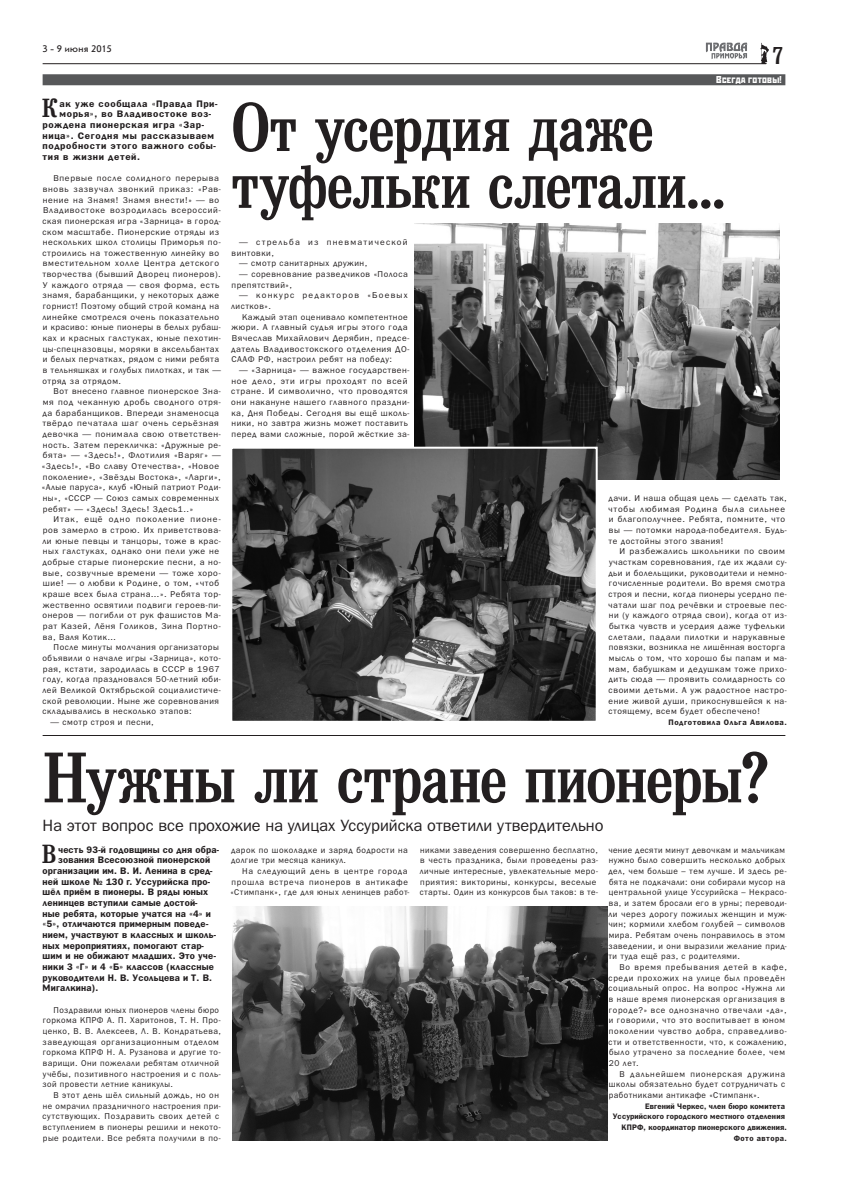
<style>
.page{position:relative;width:842px;height:1191px;background:#fff}
.page>*{position:absolute;margin:0;border:0;box-sizing:border-box;transform-origin:0 0}
.t1{font:70.2px "Bruskovaya Plain";letter-spacing:-.02em;color:#231f20}
.t2{font:67.6px/56.8px "Bruskovaya Plain";letter-spacing:-.015em;color:#231f20}
.t3{font:25.8px "Bruskovaya Plain";color:#231f20}
.t4{font:24px "Bruskovaya Plain";color:#231f20}
.t5{font:16.4px "Bloknot C";letter-spacing:-.005em;color:#231f20}
.t6{font:10px "Stenberg C";letter-spacing:.025em;color:#fff}
.t7{font:10px "Journal Sans C";letter-spacing:.025em;color:#231f20}
.t8{font:700 9.5px "Bloknot C";letter-spacing:.02em;color:#231f20}
.t9{font:700 9.5px "Bloknot C";letter-spacing:.065em;color:#231f20}
.t10{font:8.5px/10.7px "Bloknot C";letter-spacing:.06em;color:#231f20}
.t11{font:8.5px/10.7px "Bloknot C";letter-spacing:.14em;color:#231f20}
.t12{font:700 8px/10.7px "Bloknot C";letter-spacing:.015em;color:#231f20;text-align:right}
.t13{font:700 8px "Bloknot C";letter-spacing:.06em;color:#231f20}
</style>
<div class="page">
<svg style="left:706px;top:43px;width:41px;height:16px"></svg>
<svg style="left:760px;top:43px;width:9px;height:21px"></svg>
<hr style="left:43px;top:63px;width:723px;height:1px;background:#231f20">
<img style="left:414px;top:224px;width:365px;height:255px">
<img style="left:233px;top:906px;width:374px;height:234px">
<img style="left:233px;top:450px;width:362px;height:270px">
<div style="left:230px;top:447px;width:368px;height:276px;border:2px solid #fff"></div>
<hr style="left:43px;top:0;width:177px;height:1px;background:#57585a">
<div style="left:43px;top:74px;width:742px;height:11px;background:#57585a"></div>
<hr style="left:43px;top:735px;width:742px;height:1px;background:#231f20">
<p class="t7" style="left:43px;top:44px;width:71px">3 - 9 июня 2015</p>
<h3 class="t3" style="left:42px;top:93px;width:18px">К</h3>
<p class="t9" style="left:60px;top:98px;width:159px">ак уже сообщала «Правда При-</p>
<p class="t9" style="left:60px;top:109px;width:153px">морья», во Владивостоке воз-</p>
<p class="t9" style="left:43px;top:119px;width:163px">рождена пионерская игра «Зар-</p>
<p class="t9" style="left:43px;top:130px;width:173px">ница». Сегодня мы рассказываем</p>
<p class="t9" style="left:43px;top:140px;width:175px">подробности этого важного собы-</p>
<p class="t9" style="left:43px;top:151px;width:99px">тия в жизни детей.</p>
<p class="t10" style="left:42px;top:173px;width:180px;text-indent:11px">Впервые после солидного перерыва вновь зазвучал звонкий приказ: «Рав&shy;нение на Знамя! Знамя внести!» — во Владивостоке возродилась всероссий&shy;ская пионерская игра «Зарница» в город&shy;ском масштабе. П ионерские отряды из нескольких школ столицы П риморья по&shy;строились на тожественную линейку во вместительном холле Центра детского творчества (бывший Дворец пионеров).<br>У каждого отряда — своя форма, есть знамя, барабанщики, у некоторых даже горнист! Поэтому общий строй команд на линейке смотрелся очень показательно и красиво: юные пионеры в белых рубаш&shy;ках и красных галстуках, юные пехотин&shy;цы-спецназовцы, моряки в аксельбантах и белых перчатках, рядом с ними ребята в тельняшках и голубых пилотках, и так — отряд за отрядом.</p>
<p class="t10" style="left:42px;top:386px;width:181px;text-indent:12px">Вот внесено главное пионерское Зна&shy;мя под чеканную дробь сводного отря&shy;да барабанщиков. Впереди знаменосца твёрдо печатала шаг очень серьёзная девочка — понимала свою ответствен&shy;ность. Затем перекличка: «Дружные ре&shy;бята» — «Здесь!», Флотилия «Варяг» — «Здесь!», «Во славу Отечества», «Новое поколение», «Звёзды Востока», «Ларги», «Алые паруса», клуб «Юный патриот Роди&shy;ны», «СССР — Союз самых современных ребят» — «Здесь! Здесь! Здесь1..»</p>
<p class="t10" style="left:42px;top:514px;width:180px;text-indent:11px">Итак, ещё одно поколение пионе&shy;ров замерло в строю. Их приветствова&shy;ли юные певцы и танцоры, тоже в крас&shy;ных галстуках, однако они пели уже не добрые старые пионерские песни, а но&shy;вые, созвучные времени — тоже хоро&shy;шие! — о любви к Родине, о том, «чтоб краше всех была страна…». Ребята тор&shy;жественно освятили подвиги героев-пи&shy;онеров — погибли от рук фашистов Ма&shy;рат Казей, Лёня Голиков, Зина П ортно&shy;ва, Валя Котик…</p>
<p class="t10" style="left:42px;top:642px;width:180px;text-indent:11px">После минуты молчания организаторы объявили о начале игры «Зарница», кото&shy;рая, кстати, зародилась в СССР в 1967 году, когда праздновался 50-летний юби&shy;лей Великой Октябрьской социалистиче&shy;ской революции. Ныне же соревнования складывались в несколько этапов:</p>
<p class="t10" style="left:51px;top:716px;width:105px">— смотр строя и песни,</p>
<h3 class="t4" style="left:772px;top:42px;width:13px">7</h3>
<p class="t6" style="left:716px;top:74px;width:67px">Всегда готовы!</p>
<h2 class="t2" style="left:231px;top:99px;width:496px">От усердия даже туфельки слетали...</h2>
<p class="t11" style="left:231px;top:237px;width:178px;text-indent:8px">— стрельба из пневматической винтовки,</p>
<p class="t10" style="left:239px;top:258px;width:130px">— смотр санитарных дружин,</p>
<p class="t10" style="left:231px;top:269px;width:178px;text-indent:8px">— соревнование разведчиков «Полоса препятствий»,</p>
<p class="t11" style="left:231px;top:290px;width:178px;text-indent:8px">— конкурс редакторов «Боевых листков».</p>
<p class="t10" style="left:231px;top:311px;width:180px;text-indent:11px">Каждый этап оценивало компетентное жюри. А главный судья игры этого года Вячеслав Михайлович Дерябин, предсе&shy;датель Владивостокского отделения ДО-СААФ РФ, настроил ребят на победу:</p>
<p class="t10" style="left:231px;top:365px;width:180px;text-indent:8px">— «Зарница» — важное государствен&shy;ное дело, эти игры проходят по всей стране. И символично, что проводятся они накануне нашего главного праздни&shy;ка, Дня П обеды. Сегодня вы ещё школь&shy;ники, но завтра жизнь может поставить перед вами сложные, порой жёсткие за-</p>
<p class="t10" style="left:608px;top:492px;width:180px">дачи. И наша общая цель — сделать так, чтобы любимая Родина была сильнее и благополучнее. Ребята, помните, что вы — потомки народа-победителя. Будь&shy;те достойны этого звания!</p>
<p class="t10" style="left:608px;top:546px;width:180px;text-indent:11px">И разбежались школьники по своим участкам соревнования, где их ждали су&shy;дьи и болельщики, руководители и немно&shy;гочисленные родители. Во время смотра строя и песни, когда пионеры усердно пе&shy;чатали шаг под речёвки и строевые пес&shy;ни (у каждого отряда свои), когда от из&shy;бытка чувств и усердия даже туфельки слетали, падали пилотки и нарукавные повязки, возникла не лишённая восторга мысль о том, что хорошо бы папам и ма&shy;мам, бабушкам и дедушкам тоже прихо&shy;дить сюда — проявить солидарность со своими детьми. А уж радостное настро&shy;ение живой души, прикоснувшейся к на&shy;стоящему, всем будет обеспечено!</p>
<p class="t13" style="left:669px;top:717px;width:120px">Подготовила Ольга Авилова.</p>
<h1 class="t1" style="left:43px;top:737px;width:729px">Нужны ли стране пионеры?</h1>
<h3 class="t5" style="left:43px;top:816px;width:562px">На этот вопрос все прохожие на улицах Уссурийска ответили утвердительно</h3>
<h3 class="t3" style="left:42px;top:839px;width:16px">В</h3>
<p class="t8" style="left:58px;top:844px;width:162px">честь 93-й годовщины со дня обра-</p>
<p class="t8" style="left:58px;top:854px;width:153px">зования Всесоюзной пионерской</p>
<p class="t8" style="left:43px;top:865px;width:171px">организации им. В. И. Ленина в сред-</p>
<p class="t8" style="left:43px;top:876px;width:169px">ней школе № 130 г. Уссурийска про-</p>
<p class="t8" style="left:43px;top:886px;width:167px">шёл приём в пионеры. В ряды юных</p>
<p class="t8" style="left:43px;top:897px;width:156px">ленинцев вступили самые достой-</p>
<p class="t8" style="left:43px;top:908px;width:170px">ные ребята, которые учатся на «4» и</p>
<p class="t8" style="left:43px;top:918px;width:167px">«5», отличаются примерным поведе-</p>
<p class="t8" style="left:43px;top:929px;width:175px">нием, участвуют в классных и школь-</p>
<p class="t8" style="left:43px;top:940px;width:163px">ных мероприятиях, помогают стар-</p>
<p class="t8" style="left:43px;top:950px;width:175px">шим и не обижают младших. Это уче-</p>
<p class="t8" style="left:43px;top:961px;width:173px">ники 3 «Г» и 4 «Б» классов (классные</p>
<p class="t8" style="left:43px;top:972px;width:171px">руководители Н. В. Усольцева и Т. В.</p>
<p class="t8" style="left:43px;top:982px;width:57px">Мигалкина).</p>
<p class="t10" style="left:43px;top:1004px;width:180px;text-indent:11px">Поздравили юных пионеров члены бюро горкома КПРФ А. П . Харитонов, Т. Н. П ро&shy;ценко, В. В. Алексеев, Л. В. Кондратьева, заведующая организационным отделом горкома КПРФ Н. А. Рузанова и другие то&shy;варищи. Они пожелали ребятам отличной учёбы, позитивного настроения и с поль&shy;зой провести летние каникулы.</p>
<p class="t10" style="left:43px;top:1089px;width:180px;text-indent:11px">В этот день шёл сильный дождь, но он не омрачил праздничного настроения при&shy;сутствующих. П оздравить своих детей с вступлением в пионеры решили и некото&shy;рые родители. Все ребята получили в по-</p>
<p class="t10" style="left:231px;top:844px;width:178px">дарок по шоколадке и заряд бодрости на долгие три месяца каникул.</p>
<p class="t10" style="left:230px;top:865px;width:180px;text-indent:12px">На следующий день в центре города прошла встреча пионеров в антикафе «Стимпанк», где для юных ленинцев работ-</p>
<p class="t10" style="left:420px;top:844px;width:180px">никами заведения совершенно бесплатно, в честь праздника, были проведены раз&shy;личные интересные, увлекательные меро&shy;приятия: викторины, конкурсы, веселые старты. Один из конкурсов был таков: в те-</p>
<p class="t10" style="left:608px;top:844px;width:180px">чение десяти минут девочкам и мальчикам нужно было совершить несколько добрых дел, чем больше – тем лучше. И здесь ре&shy;бята не подкачали: они собирали мусор на центральной улице Уссурийска – Некрасо&shy;ва, и затем бросали его в урны; переводи&shy;ли через дорогу пожилых женщин и муж&shy;чин; кормили хлебом голубей – символов мира. Ребятам очень понравилось в этом заведении, и они выразили желание прид&shy;ти туда ещё раз, с родителями.</p>
<p class="t10" style="left:609px;top:961px;width:180px;text-indent:11px">Во время пребывания детей в кафе, среди прохожих на улице был проведён социальный опрос. На вопрос «Нужна ли в наше время пионерская организация в городе?» все однозначно отвечали «да», и говорили, что это воспитывает в юном поколении чувство добра, справедливо&shy;сти и ответственности, что, к сожалению, было утрачено за последние более, чем 20 лет.</p>
<p class="t10" style="left:609px;top:1068px;width:178px;text-align:justify;text-indent:11px">В дальнейшем пионерская дружина школы обязательно будет сотрудничать с работниками антикафе «Стимпанк».</p>
<p class="t12" style="left:613px;top:1100px;width:176px">Евгений Черкес, член бюро комитета Уссурийского городского местного отделения КПРФ, координатор пионерского движения.<br>Фото автора.</p>
</div>
